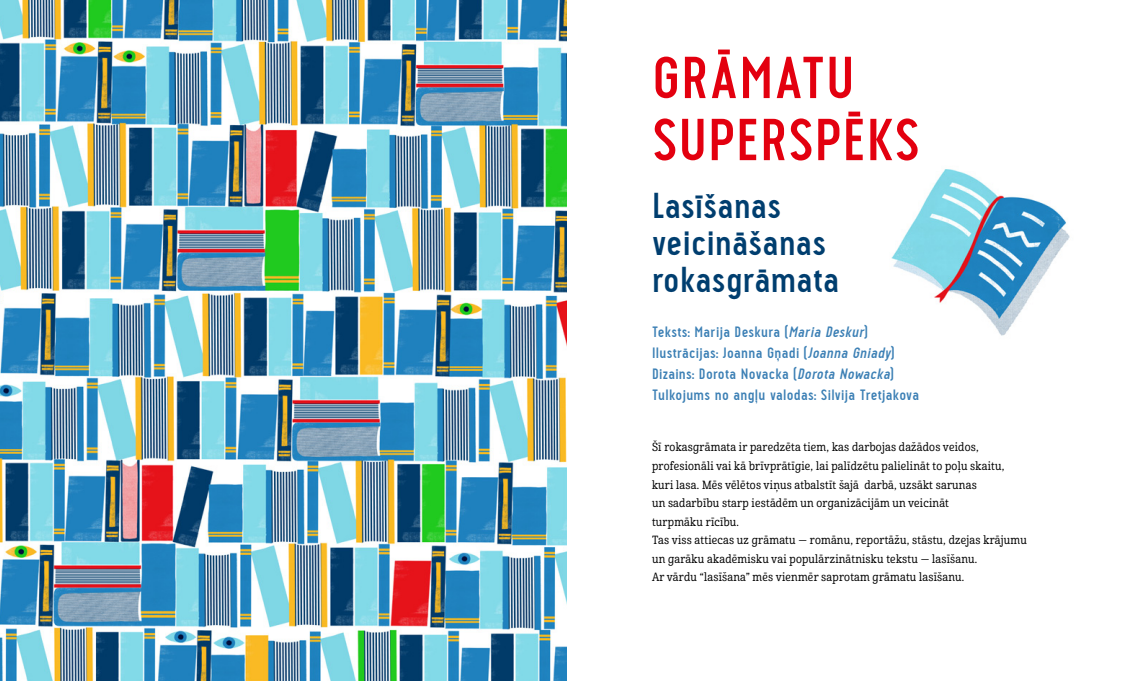
<style>
.page{position:relative;width:1134px;height:681px;background:#fff}
.page>*{position:absolute;margin:0;border:0;box-sizing:border-box;transform-origin:0 0}
.t1{font:700 59px/62px "Pekora";letter-spacing:.01em;color:#e3000f}
.t2{font:700 36px/37px "Pekora";letter-spacing:.01em;color:#003e6f}
.t3{font:700 15px/21px "Pekora";letter-spacing:.02em;color:#3c80b5}
.t4{font:11.5px/18.5px "Cabrito Con Med";letter-spacing:.02em;color:#000}
.s1{font-style:italic}
</style>
<div class="page">
<img style="left:891px;top:169px;width:179px;height:167px">
<img style="left:0;top:0;width:567px;height:680px">
<h1 class="t1" style="left:652px;top:49px;width:269px">GRĀMATU<br>SUPERSPĒKS</h1>
<h2 class="t2" style="left:652px;top:188px;width:189px">Lasīšanas veicināšanas rokasgrāmata</h2>
<h3 class="t3" style="left:652px;top:321px;width:269px">Teksts: Marija Deskura (<span class="s1">Maria Deskur</span>)<br>Ilustrācijas: Joanna Gņadi (<span class="s1">Joanna Gniady</span>)<br>Dizains: Dorota Novacka (<span class="s1">Dorota Nowacka</span>)<br>Tulkojums no angļu valodas: Silvija Tretjakova</h3>
<p class="t4" style="left:652px;top:438px;width:376px">Šī rokasgrāmata ir paredzēta tiem, kas darbojas dažādos veidos, profesionāli vai kā brīvprātīgie, lai palīdzētu palielināt to poļu skaitu, kuri lasa. Mēs vēlētos viņus atbalstīt šajā darbā, uzsākt sarunas<br>un sadarbību starp iestādēm un organizācijām un veicināt<br>turpmāku rīcību.<br>Tas viss attiecas uz grāmatu — romānu, reportāžu, stāstu, dzejas krājumu un garāku akadēmisku vai populārzinātnisku tekstu — lasīšanu.<br>Ar vārdu “lasīšana” mēs vienmēr saprotam grāmatu lasīšanu.</p>
</div>
